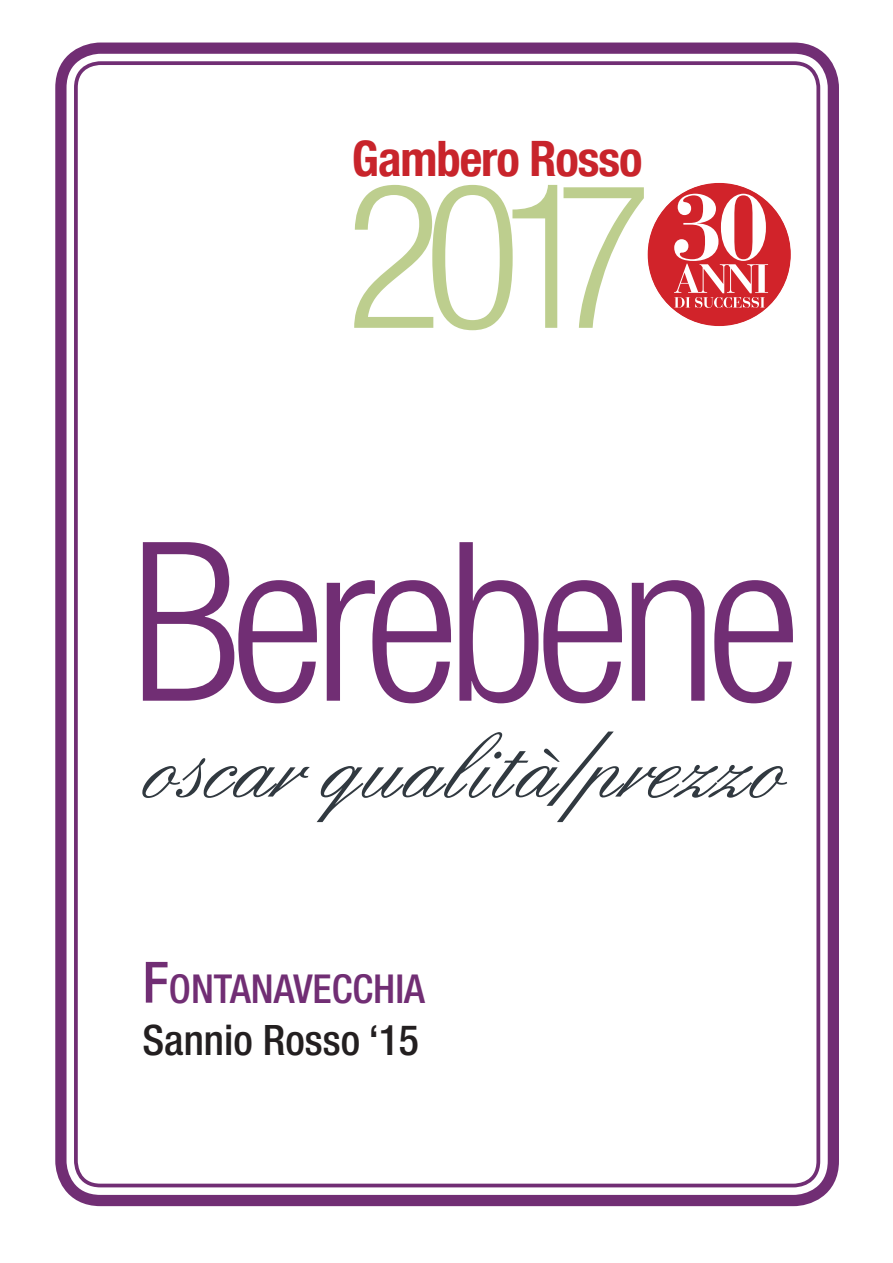
<style>
.page{position:relative;width:893px;height:1263px;background:#fff}
.page>*{position:absolute;margin:0;border:0;box-sizing:border-box;transform-origin:0 0}
.t1{font:300 condensed 222px "Helvetica Neue LT Com";letter-spacing:-.05em;color:#712e74}
.t2{font:300 condensed 201.9px "Helvetica Neue LT Com";color:#bdce8e}
.t3{font:100.5px "English";letter-spacing:-.015em;color:#313940}
.t4{font:700 condensed 48.9px "Helvetica Neue LT Com";letter-spacing:-.02em;color:#c8242b}
.grepprova{font:500 condensed 42px "Helvetica Neue LT Com";color:#231f20}
.grepprova-2{font:500 condensed 39.9px "Helvetica Neue LT Com";color:#712e74}
.s1{font-size:57px}
</style>
<div class="page">
<div style="left:55px;top:43px;width:784px;height:1163px;border:11px solid #712e74;border-radius:40px"></div>
<div style="left:74px;top:61px;width:746px;height:1126px;border:4px solid #712e74;border-radius:25px"></div>
<div style="left:647px;top:182px;width:145px;height:145px;background:#d1232a;border:1px solid #fff;border-radius:50%"></div>
<svg style="left:674px;top:194px;width:94px;height:114px"></svg>
<p class="t4" style="left:352px;top:129px;width:292px">Gambero Rosso</p>
<h2 class="t2" style="left:345px;top:140px;width:308px">2017</h2>
<h1 class="t1" style="left:130px;top:495px;width:672px">Berebene</h1>
<p class="t3" style="left:159px;top:712px;width:645px">oscar qualità/prezzo</p>
<p class="grepprova-2" style="left:142px;top:965px;width:284px"><span class="s1">F</span>ONTANAVECCHIA</p>
<p class="grepprova" style="left:142px;top:1015px;width:278px">Sannio Rosso ‘15</p>
</div>
